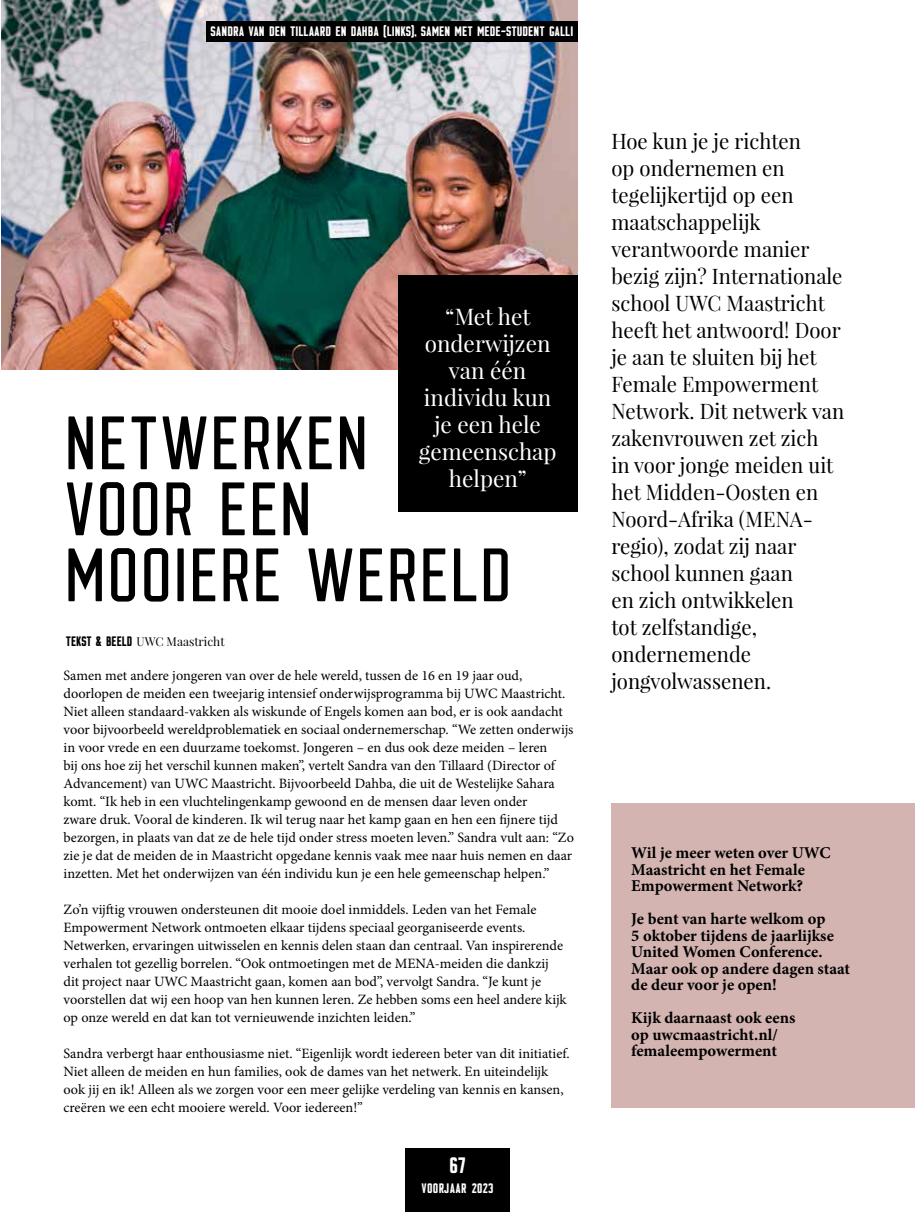
<style>
.page{position:relative;width:915px;height:1212px;background:#fff}
.page>*{position:absolute;margin:0;border:0;box-sizing:border-box;transform-origin:0 0}
.t1{font:66px/66px "Clarke";color:#000}
.t2{font:22.5px/27px "Playfair Display";color:#fff;text-align:center}
.t3{font:21px/27px "Playfair Display";color:#000}
.t4{font:900 19.5px "Clarke";color:#fff}
.t5{font:700 16.5px/16.5px "Minion Pro";letter-spacing:-.005em;color:#000}
.t6{font:14.25px/18px "Minion Pro";color:#000}
.t7{font:900 12px "Clarke";color:#fff}
.t8{font:12px "Playfair Display";color:#000}
.t9{font:900 12px "Clarke";letter-spacing:.03em;color:#fff}
.s1{font-family:"Clarke";font-weight:900}
</style>
<div class="page">
<div style="left:405px;top:1148px;width:104px;height:64px;background:#000"></div>
<img style="left:1px;top:0;width:576px;height:369px">
<div style="left:611px;top:804px;width:303px;height:304px;background:#d3b4b1"></div>
<div style="left:398px;top:275px;width:179px;height:237px;background:#000"></div>
<div style="left:206px;top:21px;width:371px;height:21px;background:#000"></div>
<p class="t7" style="left:210px;top:24px;width:364px">SANDRA VAN DEN TILLAARD EN DAHBA (LINKS), SAMEN MET MEDE-STUDENT GALLI</p>
<h2 class="t2" style="left:418px;top:302px;width:139px">“Met het onderwijzen van één individu kun je een hele gemeenschap helpen”</h2>
<h1 class="t1" style="left:64px;top:410px;width:450px">NETWERKEN<br>VOOR EEN<br>MOOIERE WERELD</h1>
<p class="t8" style="left:66px;top:634px;width:160px"><span class="s1">TEKST &amp; BEELD</span> UWC Maastricht</p>
<p class="t6" style="left:63px;top:667px;width:511px">Samen met andere jongeren van over de hele wereld, tussen de 16 en 19 jaar oud, doorlopen de meiden een tweejarig intensief onderwijsprogramma bij UWC Maastricht.<br>Niet alleen standaard-vakken als wiskunde of Engels komen aan bod, er is ook aandacht voor bijvoorbeeld wereldproblematiek en sociaal ondernemerschap. “We zetten onderwijs in voor vrede en een duurzame toekomst. Jongeren – en dus ook deze meiden – leren<br>bij ons hoe zij het verschil kunnen maken”, vertelt Sandra van den Tillaard (Director of Advancement) van UWC Maastricht. Bijvoorbeeld Dahba, die uit de Westelijke Sahara komt. “Ik heb in een vluchtelingenkamp gewoond en de mensen daar leven onder<br>zware druk. Vooral de kinderen. Ik wil terug naar het kamp gaan en hen een fijnere tijd bezorgen, in plaats van dat ze de hele tijd onder stress moeten leven.” Sandra vult aan: “Zo zie je dat de meiden de in Maastricht opgedane kennis vaak mee naar huis nemen en daar inzetten. Met het onderwijzen van één individu kun je een hele gemeenschap helpen.”</p>
<p class="t6" style="left:63px;top:901px;width:504px">Zo’n vijftig vrouwen ondersteunen dit mooie doel inmiddels. Leden van het Female Empowerment Network ontmoeten elkaar tijdens speciaal georganiseerde events.<br>Netwerken, ervaringen uitwisselen en kennis delen staan dan centraal. Van inspirerende verhalen tot gezellig borrelen. “Ook ontmoetingen met de MENA-meiden die dankzij dit project naar UWC Maastricht gaan, komen aan bod”, vervolgt Sandra. “Je kunt je voorstellen dat wij een hoop van hen kunnen leren. Ze hebben soms een heel andere kijk op onze wereld en dat kan tot vernieuwende inzichten leiden.”</p>
<p class="t6" style="left:63px;top:1045px;width:507px">Sandra verbergt haar enthousiasme niet. “Eigenlijk wordt iedereen beter van dit initiatief.<br>Niet alleen de meiden en hun families, ook de dames van het netwerk. En uiteindelijk ook jij en ik! Alleen als we zorgen voor een meer gelijke verdeling van kennis en kansen, creëren we een echt mooiere wereld. Voor iedereen!”</p>
<h3 class="t4" style="left:449px;top:1154px;width:18px">67</h3>
<p class="t9" style="left:421px;top:1181px;width:74px">VOORJAAR 2023</p>
<p class="t3" style="left:611px;top:127px;width:234px">Hoe kun je je richten<br>op ondernemen en tegelijkertijd op een maatschappelijk verantwoorde manier bezig zijn? Internationale school UWC Maastricht heeft het antwoord! Door je aan te sluiten bij het<br>Female Empowerment<br>Network. Dit netwerk van zakenvrouwen zet zich<br>in voor jonge meiden uit het Midden-Oosten en<br>Noord-Afrika (MENA&shy;regio), zodat zij naar school kunnen gaan<br>en zich ontwikkelen<br>tot zelfstandige, ondernemende jongvolwassenen.</p>
<p class="t5" style="left:631px;top:844px;width:201px">Wil je meer weten over UWC<br>Maastricht en het Female<br>Empowerment Network?</p>
<p class="t5" style="left:631px;top:910px;width:220px">Je bent van harte welkom op<br>5 oktober tijdens de jaarlijkse<br>United Women Conference.<br>Maar ook op andere dagen staat de deur voor je open!</p>
<p class="t5" style="left:631px;top:1009px;width:166px">Kijk daarnaast ook eens op uwcmaastricht.nl/ femaleempowerment</p>
</div>
